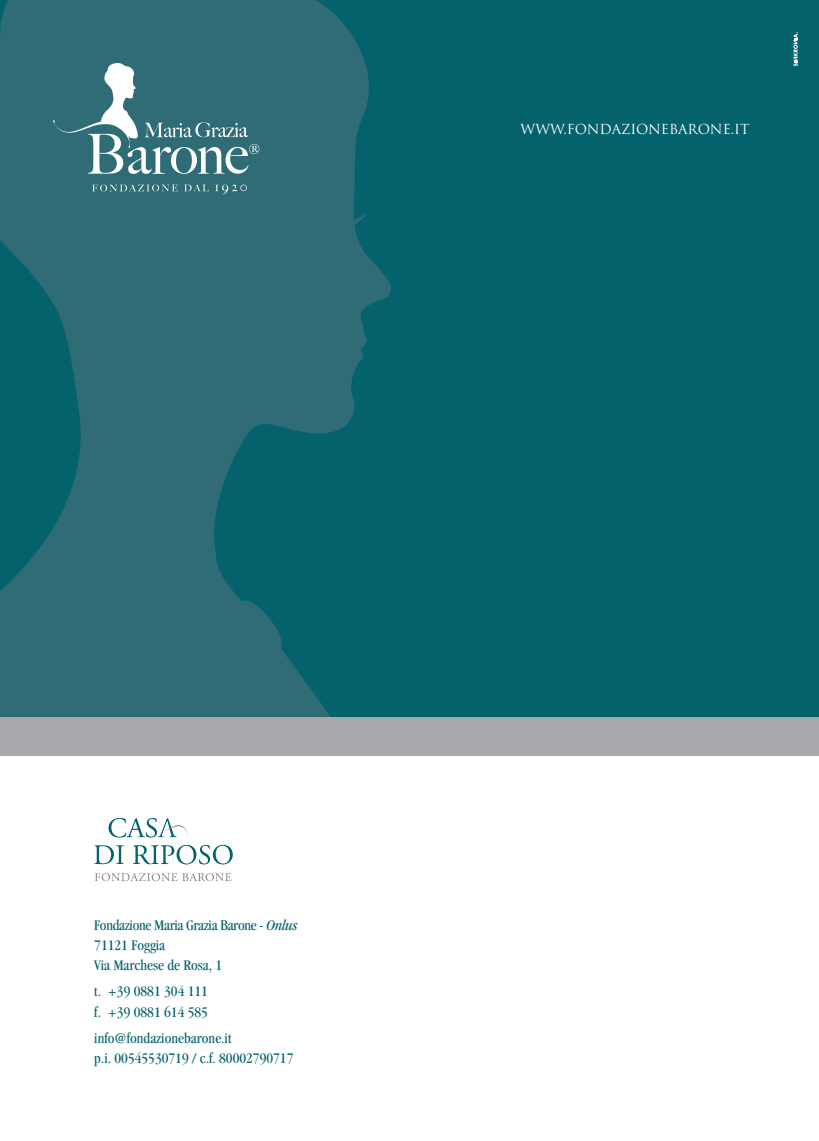
<style>
.page{position:relative;width:819px;height:1141px;background:#fff}
.page>*{position:absolute;margin:0;border:0;box-sizing:border-box;transform-origin:0 0}
.t1{font:condensed 15.22px/20.3px "Garamond";color:#04626d}
.t2{font:condensed 15.22px/20.3px "Garamond";letter-spacing:-.02em;color:#04626d}
.t3{font:13.47px "Trajan Pro";color:#fff}
.s1{font-style:italic}
</style>
<div class="page">
<div style="left:0;top:716px;width:819px;height:39px;background:#a7a9ac"></div>
<div style="left:0;top:0;width:819px;height:716px;background:#04626d"></div>
<svg style="left:0;top:0;width:391px;height:716px;fill:#2f6c76"></svg>
<svg style="left:92px;top:184px;width:86px;height:7px"></svg>
<svg style="left:184px;top:184px;width:25px;height:7px"></svg>
<svg style="left:215px;top:185px;width:32px;height:10px"></svg>
<svg style="left:53px;top:62px;width:206px;height:112px"></svg>
<svg style="left:94px;top:845px;width:30px;height:19px"></svg>
<svg style="left:133px;top:845px;width:100px;height:19px"></svg>
<svg style="left:95px;top:873px;width:136px;height:8px"></svg>
<svg style="left:108px;top:818px;width:79px;height:20px"></svg>
<svg style="left:793px;top:32px;width:4px;height:34px"></svg>
<p class="t3" style="left:520px;top:120px;width:89px">WWW.FONDAZI</p>
<p class="t3" style="left:636px;top:120px;width:106px">ONEBARONE.IT</p>
<p class="t2" style="left:94px;top:915px;width:205px">Fondazione Maria Grazia Barone - <span class="s1">Onlus<br></span>71121 Foggia<br>Via Marchese de Rosa, 1</p>
<p class="t1" style="left:94px;top:981px;width:115px">t. +39 0881 304 111 f. +39 0881 614 585</p>
<p class="t1" style="left:94px;top:1027px;width:201px">info@fondazionebarone.it<br>p.i. 00545530719 / c.f. 80002790717</p>
</div>
